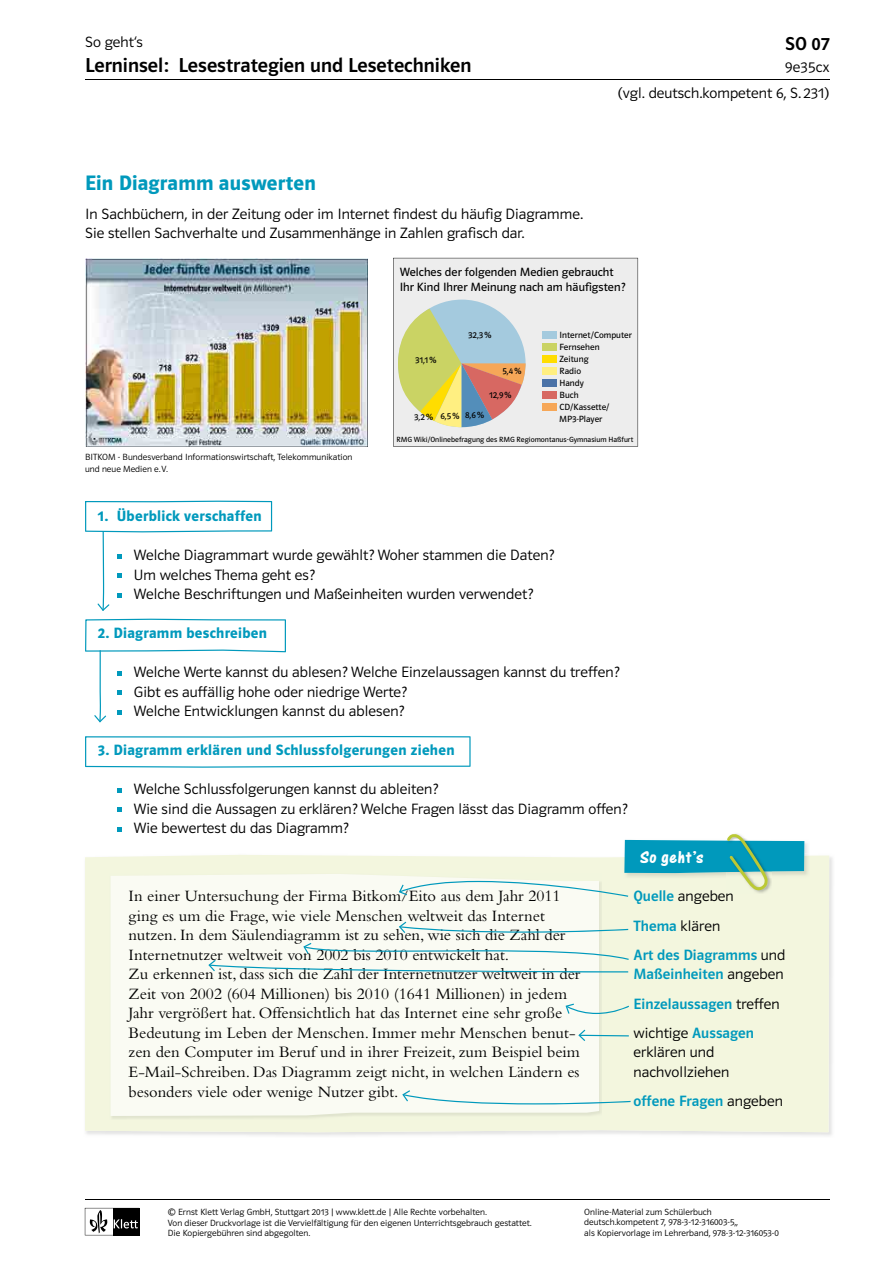
<style>
.page{position:relative;width:893px;height:1263px;background:#fff}
.page>*{position:absolute;margin:0;border:0;box-sizing:border-box;transform-origin:0 0}
.t1{font:21px "Polo ST11 K Hfett";letter-spacing:.005em;color:#0099bc}
.t2{font:20.25px "Polo ST11 K Krftg";color:#000}
.t3{font:18.75px "Polo ST11 K Krftg";color:#000}
.t4{font:18px "One Stroke Script Bold Plain";letter-spacing:.04em;color:#fff}
.t5{font:16.5px/19.5px "Bembo";color:#000}
.t6{font:15px/19.5px "Polo ST11 K Leicht";letter-spacing:.005em;color:#000}
.t7{font:15px "Polo ST11 K Hfett";letter-spacing:.02em;color:#0099bc}
.t8{font:15px/19.5px "Polo ST11 K Krftg";letter-spacing:.005em;color:#0099bc}
.t9{font:12px/15px "Polo ST11 K Buch";letter-spacing:.005em;color:#000}
.t10{font:9px/10.5px "Polo ST11 K Leicht";letter-spacing:.005em;color:#000}
.t11{font:9px/12px "Polo ST11 K Buch";letter-spacing:.005em;color:#000}
.t12{font:7.5px "Polo ST11 K Buch";letter-spacing:.005em;color:#000}
.s1{font-family:"Polo ST11 K Krftg";color:#0099bc}
.s2{font-family:"Polo ST11 K Leicht";color:#000}
</style>
<div class="page">
<svg style="left:85px;top:1208px;width:54px;height:27px"></svg>
<hr style="left:85px;top:79px;width:744px;height:1px;background:#000">
<hr style="left:85px;top:1199px;width:744px;height:1px;background:#000">
<svg style="left:85px;top:736px;width:386px;height:32px"></svg>
<div style="left:85px;top:855px;width:744px;height:277px;background:#f3f6de"></div>
<img style="left:110px;top:873px;width:492px;height:246px">
<div style="left:111px;top:874px;width:488px;height:242px;background:#fafbf3"></div>
<svg style="left:85px;top:501px;width:187px;height:110px"></svg>
<svg style="left:85px;top:619px;width:201px;height:103px"></svg>
<svg style="left:117px;top:788px;width:4px;height:4px"></svg>
<svg style="left:117px;top:807px;width:4px;height:5px"></svg>
<svg style="left:117px;top:827px;width:4px;height:4px"></svg>
<svg style="left:399px;top:834px;width:411px;height:63px"></svg>
<svg style="left:399px;top:922px;width:229px;height:11px"></svg>
<svg style="left:208px;top:943px;width:421px;height:29px"></svg>
<svg style="left:566px;top:1003px;width:63px;height:11px"></svg>
<svg style="left:578px;top:1030px;width:51px;height:11px"></svg>
<svg style="left:402px;top:1090px;width:229px;height:14px"></svg>
<img style="left:85px;top:258px;width:283px;height:188px">
<div style="left:393px;top:258px;width:245px;height:188px;background:#ededed"></div>
<div style="left:398px;top:300px;width:128px;height:127px;background:#a4cade;border-radius:50%"></div>
<svg style="left:398px;top:308px;width:128px;height:120px"></svg>
<div style="left:542px;top:331px;width:15px;height:7px;background:#a4cade"></div>
<div style="left:542px;top:343px;width:15px;height:7px;background:#cad364"></div>
<div style="left:542px;top:355px;width:15px;height:7px;background:#fd0"></div>
<div style="left:542px;top:367px;width:15px;height:7px;background:#ffef81"></div>
<div style="left:542px;top:379px;width:15px;height:7px;background:#4a72a7"></div>
<div style="left:542px;top:391px;width:15px;height:7px;background:#d76862"></div>
<div style="left:542px;top:403px;width:15px;height:7px;background:#f6a758"></div>
<p class="t6" style="left:85px;top:32px;width:59px">So geht‘s</p>
<p class="t3" style="left:785px;top:33px;width:46px">SO 07</p>
<h2 class="t2" style="left:85px;top:54px;width:388px">Lerninsel: Lesestrategien und Lesetechniken</h2>
<p class="t6" style="left:785px;top:58px;width:46px">9e35cx</p>
<h1 class="t1" style="left:85px;top:171px;width:232px">Ein Diagramm auswerten</h1>
<p class="t6" style="left:85px;top:204px;width:499px">In Sachbüchern, in der Zeitung oder im Internet findest du häufig Diagramme.<br>Sie stellen Sachverhalte und Zusammenhänge in Zahlen grafisch dar.</p>
<p class="t6" style="left:618px;top:83px;width:213px">(vgl. deutsch.kompetent 6, S. 231)</p>
<p class="t10" style="left:85px;top:450px;width:269px;line-height:12px">BITKOM - Bundesverband Informationswirtschaft, Telekommunikation und neue Medien e. V.</p>
<p class="t9" style="left:400px;top:265px;width:227px">Welches der folgenden Medien gebraucht<br>Ihr Kind Ihrer Meinung nach am häufigsten?</p>
<p class="t11" style="left:468px;top:329px;width:25px">32,3 %</p>
<p class="t11" style="left:502px;top:365px;width:20px">5,4 %</p>
<p class="t11" style="left:489px;top:389px;width:24px">12,9 %</p>
<p class="t11" style="left:414px;top:410px;width:71px">3,2 % 6,5 % 8,6 %</p>
<p class="t11" style="left:559px;top:329px;width:74px">Internet/Computer<br>Fernsehen<br>Zeitung<br>Radio<br>Handy<br>Buch<br>CD/Kassette/<br>MP3-Player</p>
<p class="t12" style="left:396px;top:436px;width:238px">RMG Wiki/Onlinebefragung des RMG Regiomontanus-Gymnasium Haßfurt</p>
<p class="t11" style="left:415px;top:354px;width:23px">31,1 %</p>
<p class="t7" style="left:98px;top:508px;width:165px">1. Überblick verschaffen</p>
<p class="t6" style="left:134px;top:545px;width:422px">Welche Diagrammart wurde gewählt? Woher stammen die Daten?<br>Um welches Thema geht es?<br>Welche Beschriftungen und Maßeinheiten wurden verwendet?</p>
<p class="t7" style="left:98px;top:625px;width:171px">2. Diagramm beschreiben</p>
<p class="t6" style="left:134px;top:662px;width:487px">Welche Werte kannst du ablesen? Welche Einzelaussagen kannst du treffen?<br>Gibt es auffällig hohe oder niedrige Werte?<br>Welche Entwicklungen kannst du ablesen?</p>
<p class="t7" style="left:98px;top:742px;width:358px">3. Diagramm erklären und Schlussfolgerungen ziehen</p>
<p class="t6" style="left:134px;top:779px;width:495px">Welche Schlussfolgerungen kannst du ableiten?<br>Wie sind die Aussagen zu erklären? Welche Fragen lässt das Diagramm offen?<br>Wie bewertest du das Diagramm?</p>
<p class="t4" style="left:640px;top:846px;width:65px">So geht’s</p>
<p class="t5" style="left:129px;top:886px;width:453px">In einer Untersuchung der Firma Bitkom/Eito aus dem Jahr 2011 ging es um die Frage, wie viele Menschen weltweit das Internet nutzen. In dem Säulendiagramm ist zu sehen, wie sich die Zahl der Internetnutzer weltweit von 2002 bis 2010 entwickelt hat.<br>Zu erkennen ist, dass sich die Zahl der Internetnutzer weltweit in der Zeit von 2002 (604 Millionen) bis 2010 (1641 Millionen) in jedem Jahr vergrößert hat. Offensichtlich hat das Internet eine sehr große Bedeutung im Leben der Menschen. Immer mehr Menschen benut&shy;zen den Computer im Beruf und in ihrer Freizeit, zum Beispiel beim E-Mail-Schreiben. Das Diagramm zeigt nicht, in welchen Ländern es besonders viele oder wenige Nutzer gibt.</p>
<p class="t6" style="left:634px;top:882px;width:102px;line-height:29.2px"><span class="s1">Quelle</span> angeben<br><span class="s1">Thema</span> klären</p>
<p class="t8" style="left:634px;top:945px;width:153px">Art des Diagramms <span class="s2">und<br></span>Maßeinheiten <span class="s2">angeben</span></p>
<p class="t8" style="left:634px;top:994px;width:148px">Einzelaussagen <span class="s2">treffen</span></p>
<p class="t6" style="left:634px;top:1023px;width:122px">wichtige <span class="s1">Aussagen </span>erklären und nachvollziehen</p>
<p class="t8" style="left:634px;top:1091px;width:151px">offene Fragen <span class="s2">angeben</span></p>
<p class="t10" style="left:168px;top:1207px;width:365px">© Ernst Klett Verlag GmbH, Stuttgart 2013 | www.klett.de | Alle Rechte vorbehalten.<br>Von dieser Druckvorlage ist die Vervielfältigung für den eigenen Unterrichtsgebrauch gestattet.<br>Die Kopiergebühren sind abgegolten.</p>
<p class="t10" style="left:584px;top:1206px;width:196px">Online-Material zum Schülerbuch deutsch.kompetent 7, 978-3-12-316003-5,,<br>als Kopiervorlage im Lehrerband, 978-3-12-316053-0</p>
</div>
